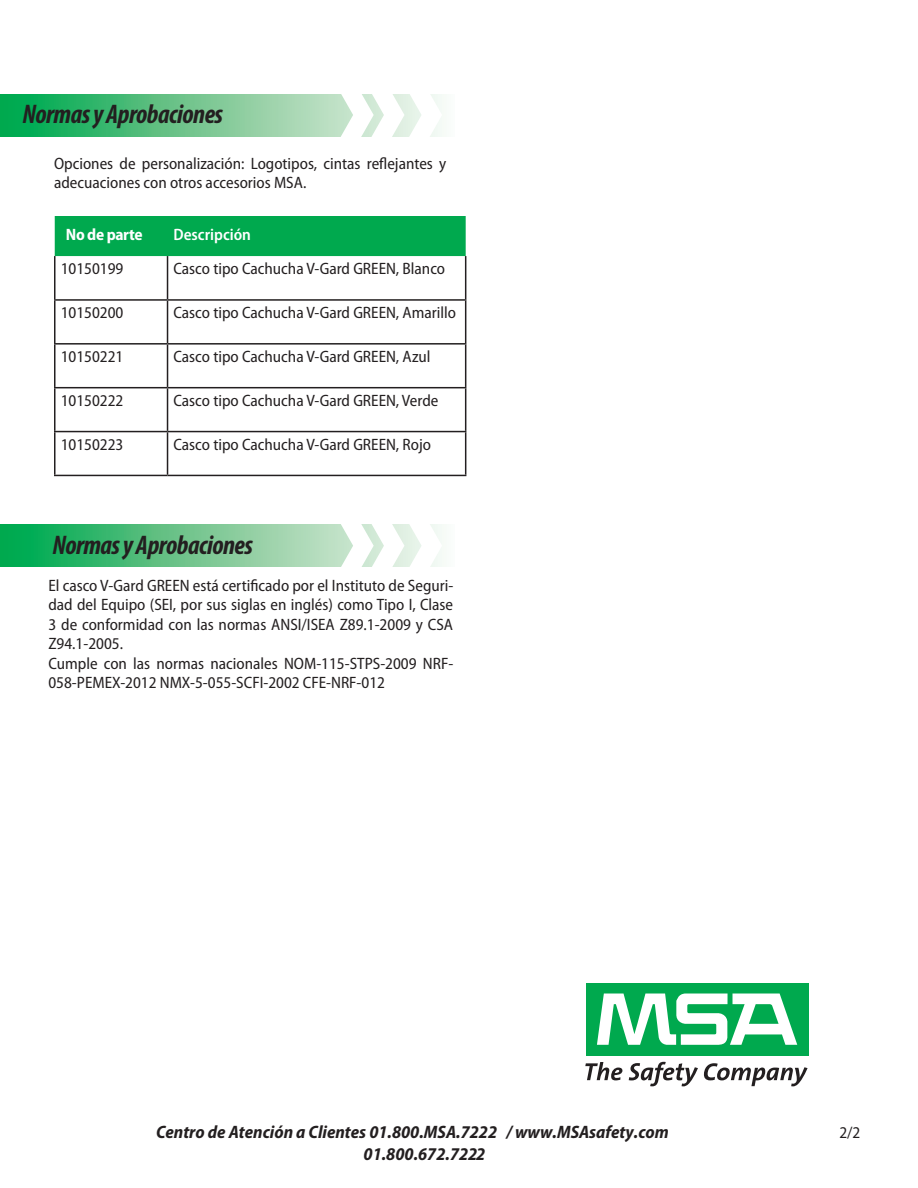
<style>
.page{position:relative;width:918px;height:1188px;background:#fff}
.page>*{position:absolute;margin:0;border:0;box-sizing:border-box;transform-origin:0 0}
.t1{font:italic 700 condensed 27px "Myriad Pro";letter-spacing:-.02em;color:#231f20}
.t2{font:italic 700 semi-condensed 18px/21.6px "Myriad Pro";color:#231f20}
.t3{font:semi-condensed 16.5px/19.5px "Myriad Pro";color:#231f20}
.t4{font:600 semi-condensed 16.5px "Myriad Pro";color:#fff}
.t5{font:700 semi-condensed 16.5px "Myriad Pro";letter-spacing:-.02em;color:#fff}
</style>
<div class="page">
<svg style="left:0;top:525px;width:336px;height:42px;background:#5ec185"></svg>
<svg style="left:336px;top:524px;width:106px;height:43px"></svg>
<div style="left:586px;top:983px;width:222px;height:72px;background:#00a94e"></div>
<svg style="left:597px;top:994px;width:200px;height:51px"></svg>
<svg style="left:585px;top:1062px;width:37px;height:18px"></svg>
<svg style="left:629px;top:1062px;width:69px;height:24px"></svg>
<svg style="left:704px;top:1063px;width:104px;height:23px"></svg>
<div style="left:55px;top:216px;width:411px;height:40px;background:#00a94e"></div>
<hr style="left:54px;top:256px;width:2px;height:43px;background:#231f20">
<hr style="left:167px;top:256px;width:1px;height:43px;background:#231f20">
<hr style="left:465px;top:256px;width:1px;height:43px;background:#231f20">
<hr style="left:54px;top:299px;width:114px;height:2px;background:#231f20">
<hr style="left:54px;top:301px;width:2px;height:42px;background:#231f20">
<hr style="left:168px;top:299px;width:298px;height:2px;background:#231f20">
<hr style="left:167px;top:301px;width:1px;height:42px;background:#231f20">
<hr style="left:465px;top:301px;width:1px;height:42px;background:#231f20">
<hr style="left:54px;top:343px;width:114px;height:2px;background:#231f20">
<hr style="left:54px;top:345px;width:2px;height:42px;background:#231f20">
<hr style="left:168px;top:343px;width:298px;height:2px;background:#231f20">
<hr style="left:167px;top:345px;width:1px;height:42px;background:#231f20">
<hr style="left:465px;top:345px;width:1px;height:42px;background:#231f20">
<hr style="left:54px;top:387px;width:114px;height:1px;background:#231f20">
<hr style="left:54px;top:388px;width:2px;height:43px;background:#231f20">
<hr style="left:168px;top:387px;width:298px;height:1px;background:#231f20">
<hr style="left:167px;top:388px;width:1px;height:43px;background:#231f20">
<hr style="left:465px;top:388px;width:1px;height:43px;background:#231f20">
<hr style="left:54px;top:431px;width:114px;height:1px;background:#231f20">
<hr style="left:54px;top:432px;width:2px;height:43px;background:#231f20">
<hr style="left:168px;top:431px;width:298px;height:1px;background:#231f20">
<hr style="left:167px;top:432px;width:1px;height:43px;background:#231f20">
<hr style="left:465px;top:432px;width:1px;height:43px;background:#231f20">
<hr style="left:54px;top:475px;width:114px;height:1px;background:#231f20">
<hr style="left:168px;top:475px;width:298px;height:1px;background:#231f20">
<svg style="left:0;top:94px;width:336px;height:42px;background:#5ec185"></svg>
<svg style="left:336px;top:94px;width:106px;height:43px"></svg>
<p class="t1" style="left:23px;top:97px;width:202px">Normas y Aprobaciones</p>
<p class="t3" style="left:54px;top:153px;width:394px">Opciones de personalización: Logotipos, cintas reflejantes y adecuaciones con otros accesorios MSA.</p>
<p class="t5" style="left:66px;top:224px;width:78px">No de parte</p>
<p class="t4" style="left:174px;top:224px;width:79px">Descripción</p>
<p class="t3" style="left:61px;top:259px;width:64px">10150199</p>
<p class="t3" style="left:174px;top:259px;width:273px">Casco tipo Cachucha V-Gard GREEN, Blanco</p>
<p class="t3" style="left:61px;top:303px;width:64px">10150200</p>
<p class="t3" style="left:174px;top:303px;width:284px">Casco tipo Cachucha V-Gard GREEN, Amarillo</p>
<p class="t3" style="left:61px;top:347px;width:64px">10150221</p>
<p class="t3" style="left:174px;top:347px;width:258px">Casco tipo Cachucha V-Gard GREEN, Azul</p>
<p class="t3" style="left:61px;top:391px;width:64px">10150222</p>
<p class="t3" style="left:174px;top:391px;width:266px">Casco tipo Cachucha V-Gard GREEN, Verde</p>
<p class="t3" style="left:61px;top:434px;width:64px">10150223</p>
<p class="t3" style="left:174px;top:434px;width:259px">Casco tipo Cachucha V-Gard GREEN, Rojo</p>
<p class="t1" style="left:52px;top:528px;width:202px">Normas y Aprobaciones</p>
<p class="t3" style="left:48px;top:575px;width:406px;text-align:justify">El casco V-Gard GREEN está certificado por el Instituto de Seguri&shy;dad del Equipo (SEI, por sus siglas en inglés) como Tipo I, Clase 3 de conformidad con las normas ANSI/ISEA Z89.1-2009 y CSA Z94.1-2005.</p>
<p class="t3" style="left:48px;top:653px;width:406px">Cumple con las normas nacionales NOM-115-STPS-2009 NRF-<br>058-PEMEX-2012 NMX-5-055-SCFI-2002 CFE-NRF-012</p>
<p class="t2" style="left:364px;top:1121px;width:307px;text-indent:-208px">Centro de Atención a Clientes 01.800.MSA.7222 / www.MSAsafety.com<br>01.800.672.7222</p>
<p class="t3" style="left:839px;top:1123px;width:23px">2/2</p>
</div>
